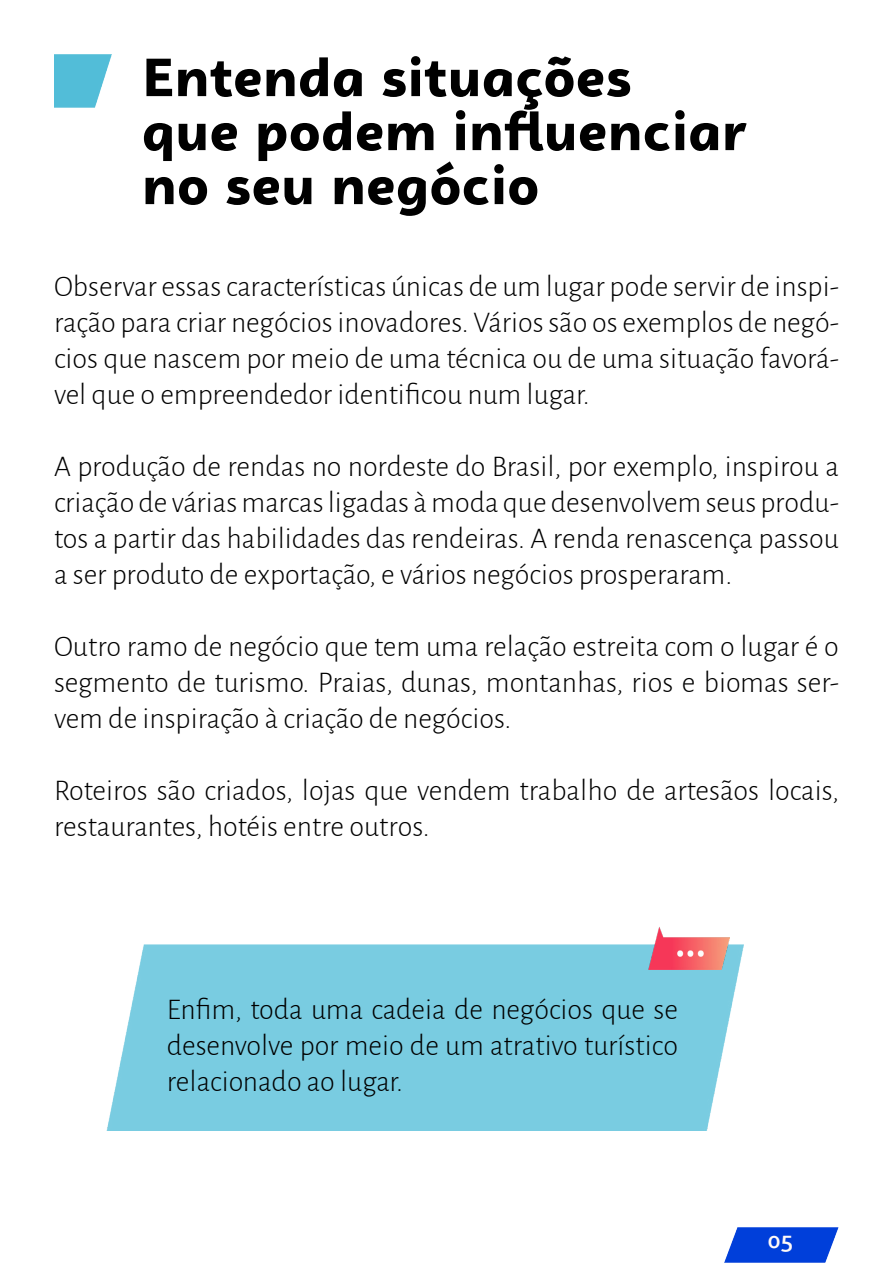
<style>
.page{position:relative;width:893px;height:1263px;background:#fff}
.page>*{position:absolute;margin:0;border:0;box-sizing:border-box;transform-origin:0 0}
.t1{font:900 53.4px/54px "Campuni";letter-spacing:.02em;color:#000}
.t2{font:300 30px/36px "Alegreya Sans";color:#000;text-align:justify}
.t3{font:500 22.5px "Campuni";color:#fffaf7}
</style>
<div class="page">
<img style="left:724px;top:1228px;width:114px;height:35px">
<img style="left:649px;top:927px;width:80px;height:43px">
<img style="left:54px;top:54px;width:58px;height:53px">
<h1 class="t1" style="left:142px;top:50px;width:606px">Entenda situações<br>que podem influenciar no seu negócio</h1>
<p class="t2" style="left:54px;top:267px;width:786px">Observar essas características únicas de um lugar pode servir de inspi&shy;ração para criar negócios inovadores. Vários são os exemplos de negó&shy;cios que nascem por meio de uma técnica ou de uma situação favorá&shy;vel que o empreendedor identificou num lugar.</p>
<p class="t2" style="left:54px;top:447px;width:786px">A produção de rendas no nordeste do Brasil, por exemplo, inspirou a criação de várias marcas ligadas à moda que desenvolvem seus produ&shy;tos a partir das habilidades das rendeiras. A renda renascença passou a ser produto de exportação, e vários negócios prosperaram.</p>
<p class="t2" style="left:54px;top:627px;width:786px">Outro ramo de negócio que tem uma relação estreita com o lugar é o segmento de turismo. Praias, dunas, montanhas, rios e biomas ser&shy;vem de inspiração à criação de negócios.</p>
<p class="t2" style="left:54px;top:771px;width:786px">Roteiros são criados, lojas que vendem trabalho de artesãos locais, restaurantes, hotéis entre outros.</p>
<p class="t2" style="left:167px;top:990px;width:513px">Enfim, toda uma cadeia de negócios que se desenvolve por meio de um atrativo turístico relacionado ao lugar.</p>
<p class="t3" style="left:767px;top:1226px;width:27px">05</p>
</div>
